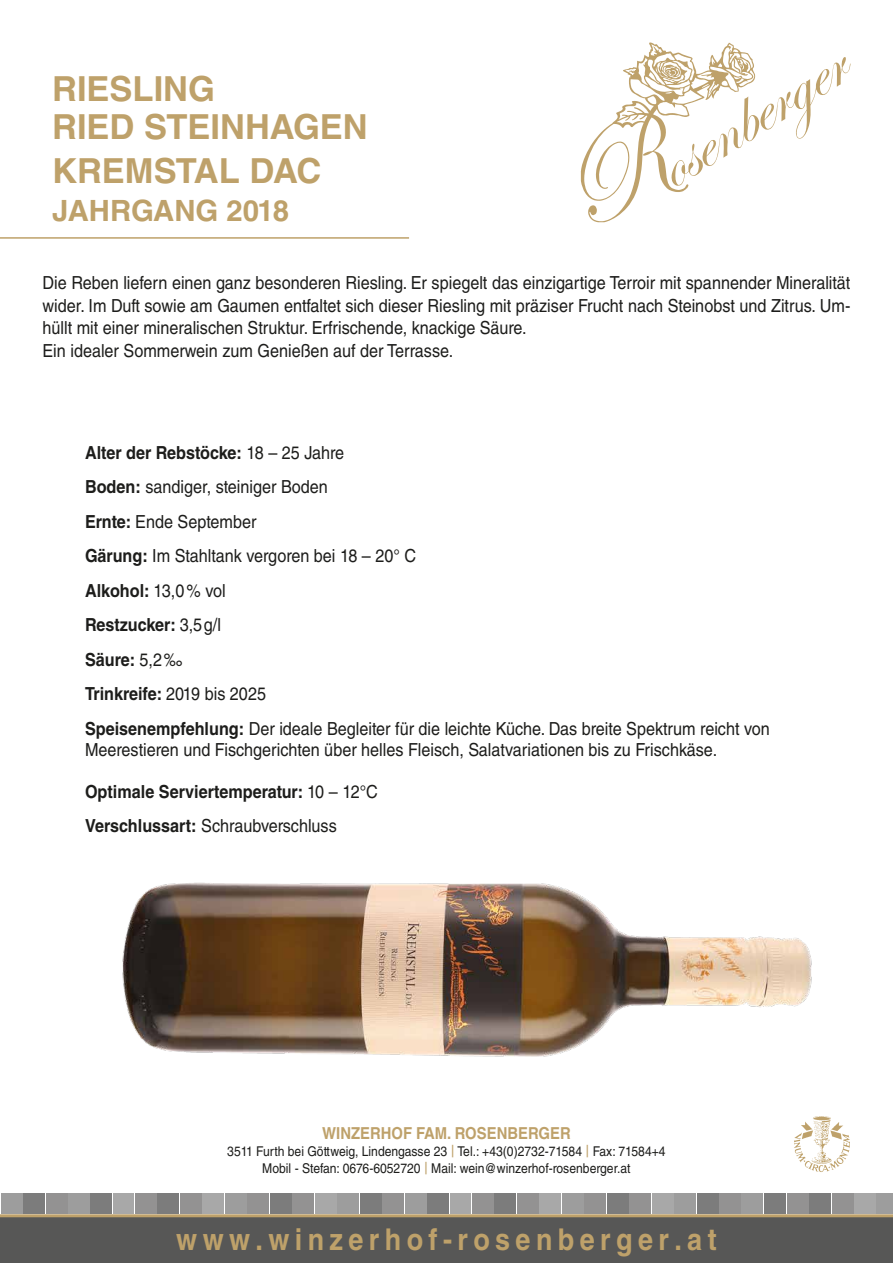
<style>
.page{position:relative;width:893px;height:1263px;background:#fff}
.page>*{position:absolute;margin:0;border:0;box-sizing:border-box;transform-origin:0 0}
.t1{font:700 34.5px/38px "Helvetica LT Std";color:#bea16a}
.t2{font:700 30px "Helvetica LT Std";letter-spacing:.2em;color:#bea16a;scale:.9 1}
.t3{font:700 29.25px "Helvetica LT Std";letter-spacing:-.005em;color:#bea16a}
.t4{font:18px/34.5px "Helvetica LT Std";color:#1d1d1b;scale:.9 1}
.t5{font:700 18px/34.5px "Helvetica LT Std";color:#1d1d1b;scale:.9 1}
.t6{font:700 16.5px "Helvetica LT Std";color:#bea16a;scale:.9 1}
.t7{font:13.5px/17.1px "Helvetica LT Std";color:#1d1d1b;text-align:center;scale:.9 1}
.s1{font-weight:700}
.s2{font-weight:400}
.s3{font-size:16.5px;color:#bea16a}
</style>
<div class="page">
<svg style="left:581px;top:43px;width:269px;height:179px"></svg>
<img style="left:794px;top:1116px;width:56px;height:56px">
<div style="left:0;top:1216px;width:893px;height:47px;background:#575756"></div>
<hr style="left:0;top:1214px;width:893px;height:3px;background:#bea16a">
<div style="left:1px;top:1193px;width:21px;height:21px;background:#9d9d9d"></div>
<div style="left:23px;top:1193px;width:22px;height:21px;background:#7c7c7c"></div>
<div style="left:46px;top:1193px;width:21px;height:21px;background:#939292"></div>
<div style="left:68px;top:1193px;width:22px;height:21px;background:#9d9d9d"></div>
<div style="left:91px;top:1193px;width:21px;height:21px;background:#7c7c7c"></div>
<div style="left:113px;top:1193px;width:21px;height:21px;background:#a8a8a8"></div>
<div style="left:135px;top:1193px;width:22px;height:21px;background:#939292"></div>
<div style="left:157px;top:1193px;width:22px;height:21px;background:#7c7c7c"></div>
<div style="left:180px;top:1193px;width:22px;height:21px;background:#939292"></div>
<div style="left:202px;top:1193px;width:22px;height:21px;background:#a8a8a8"></div>
<div style="left:225px;top:1193px;width:22px;height:21px;background:#9d9d9d"></div>
<div style="left:247px;top:1193px;width:22px;height:21px;background:#939292"></div>
<div style="left:270px;top:1193px;width:22px;height:21px;background:#7c7c7c"></div>
<div style="left:292px;top:1193px;width:22px;height:21px;background:#939292"></div>
<div style="left:315px;top:1193px;width:22px;height:21px;background:#a8a8a8"></div>
<div style="left:338px;top:1193px;width:21px;height:21px;background:#9d9d9d"></div>
<div style="left:360px;top:1193px;width:22px;height:21px;background:#7c7c7c"></div>
<div style="left:383px;top:1193px;width:21px;height:21px;background:#939292"></div>
<div style="left:405px;top:1193px;width:21px;height:21px;background:#9d9d9d"></div>
<div style="left:427px;top:1193px;width:22px;height:21px;background:#7c7c7c"></div>
<div style="left:450px;top:1193px;width:21px;height:21px;background:#a8a8a8"></div>
<div style="left:472px;top:1193px;width:21px;height:21px;background:#939292"></div>
<div style="left:494px;top:1193px;width:22px;height:21px;background:#7c7c7c"></div>
<div style="left:517px;top:1193px;width:21px;height:21px;background:#939292"></div>
<div style="left:539px;top:1193px;width:22px;height:21px;background:#a8a8a8"></div>
<div style="left:562px;top:1193px;width:21px;height:21px;background:#9d9d9d"></div>
<div style="left:584px;top:1193px;width:22px;height:21px;background:#939292"></div>
<div style="left:607px;top:1193px;width:21px;height:21px;background:#7c7c7c"></div>
<div style="left:629px;top:1193px;width:22px;height:21px;background:#939292"></div>
<div style="left:652px;top:1193px;width:21px;height:21px;background:#a8a8a8"></div>
<div style="left:674px;top:1193px;width:22px;height:21px;background:#9d9d9d"></div>
<div style="left:697px;top:1193px;width:21px;height:21px;background:#7c7c7c"></div>
<div style="left:719px;top:1193px;width:22px;height:21px;background:#939292"></div>
<div style="left:742px;top:1193px;width:21px;height:21px;background:#9d9d9d"></div>
<div style="left:764px;top:1193px;width:22px;height:21px;background:#7c7c7c"></div>
<div style="left:787px;top:1193px;width:21px;height:21px;background:#939292"></div>
<div style="left:809px;top:1193px;width:22px;height:21px;background:#7c7c7c"></div>
<div style="left:832px;top:1193px;width:21px;height:21px;background:#939292"></div>
<div style="left:854px;top:1193px;width:22px;height:21px;background:#a8a8a8"></div>
<div style="left:877px;top:1193px;width:16px;height:21px;background:#9d9d9d"></div>
<img style="left:122px;top:882px;width:690px;height:175px">
<hr style="left:0;top:237px;width:409px;height:2px;background:#bea16a">
<h1 class="t1" style="left:52px;top:70px;width:317px">RIESLING<br>RIED STEINHAGEN</h1>
<h1 class="t1" style="left:52px;top:151px;width:271px">KREMSTAL DAC</h1>
<h3 class="t3" style="left:52px;top:193px;width:239px">JAHRGANG 2018</h3>
<p class="t4" style="left:43px;top:272px;width:899px;line-height:22.5px">Die Reben liefern einen ganz besonderen Riesling. Er spiegelt das einzigartige Terroir mit spannender Mineralität wider. Im Duft sowie am Gaumen entfaltet sich dieser Riesling mit präziser Frucht nach Steinobst und Zitrus. Um&shy;hüllt mit einer mineralischen Struktur. Erfrischende, knackige Säure.<br>Ein idealer Sommerwein zum Genießen auf der Terrasse.</p>
<p class="t4" style="left:85px;top:435px;width:762px"><span class="s1">Alter der Rebstöcke:</span> 18 – 25 Jahre<br><span class="s1">Boden:</span> sandiger, steiniger Boden<br><span class="s1">Ernte:</span> Ende September<br><span class="s1">Gärung:</span> Im Stahltank vergoren bei 18 – 20° C<br><span class="s1">Alkohol:</span> 13,0% vol<br><span class="s1">Restzucker:</span> 3,5g/l<br><span class="s1">Säure:</span> 5,2‰<br><span class="s1">Trinkreife:</span> 2019 bis 2025<br><span class="s1">Speisenempfehlung:</span> Der ideale Begleiter für die leichte Küche. Das breite Spektrum reicht von</p>
<p class="t4" style="left:85px;top:732px;width:704px">Meerestieren und Fischgerichten über helles Fleisch, Salatvariationen bis zu Frischkäse.</p>
<p class="t5" style="left:85px;top:774px;width:327px">Optimale Serviertemperatur: <span class="s2">10 – 12°C<br></span>Verschlussart: <span class="s2">Schraubverschluss</span></p>
<p class="t6" style="left:322px;top:1123px;width:278px">WINZERHOF FAM. ROSENBERGER</p>
<p class="t7" style="left:227px;top:1142px;width:489px">3511 Furth bei Göttweig, Lindengasse 23 <span class="s3">|</span> Tel.: +43(0)2732-71584 <span class="s3">|</span> Fax: 71584+4<br>Mobil - Stefan: 0676-6052720 <span class="s3">|</span> Mail: wein@winzerhof-rosenberger.at</p>
<h2 class="t2" style="left:176px;top:1221px;width:602px">www.winzerhof-rosenberger.at</h2>
</div>
